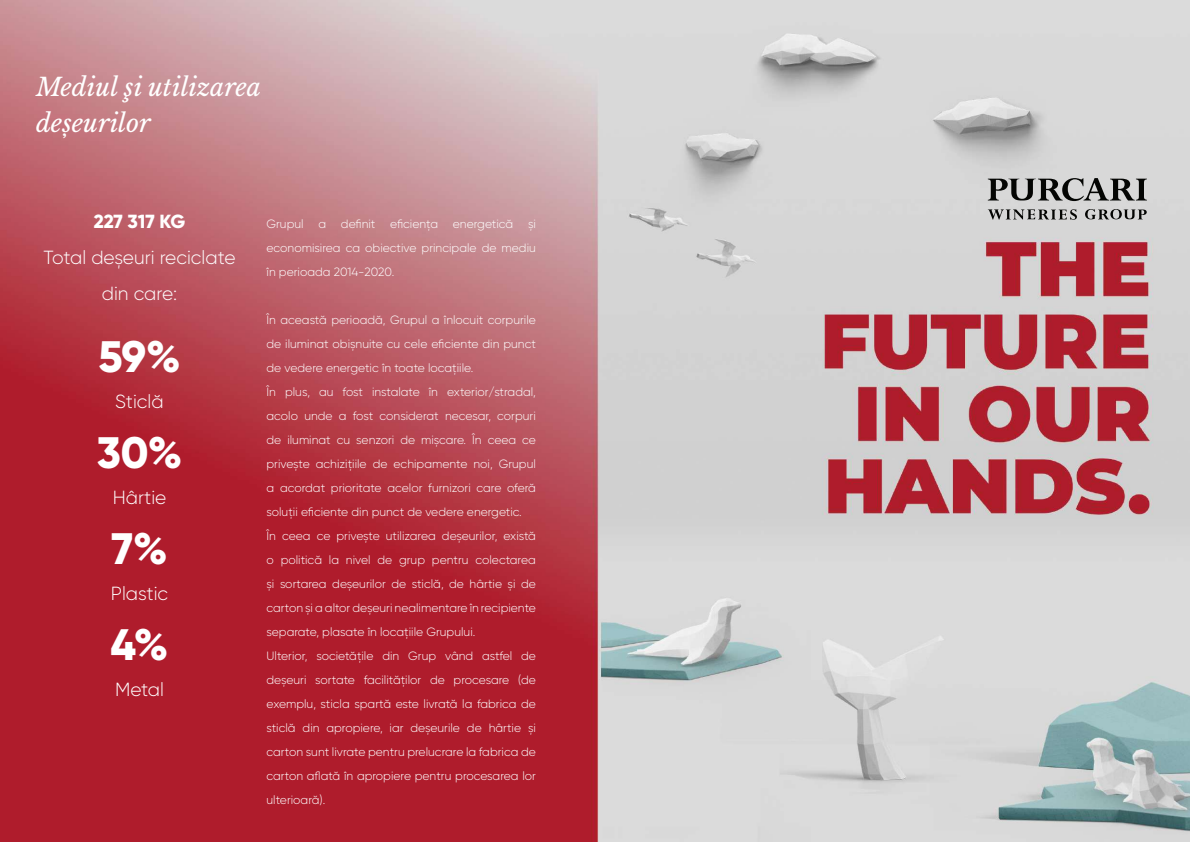
<style>
.page{position:relative;width:1191px;height:842px;background:#fff}
.page>*{position:absolute;margin:0;border:0;box-sizing:border-box;transform-origin:0 0}
.t1{font:800 44px "Gilroy";color:#fff}
.t2{font:italic 25px/36px "Libre Baskerville";color:#fff}
.t3{font:300 19px/36px "Gilroy";color:#fff;text-align:center}
.t4{font:800 19px "Gilroy";letter-spacing:-.02em;color:#fff}
.t5{font:300 12px/24px "Gilroy";color:#fff;text-align:justify}
</style>
<div class="page">
<img style="left:0;top:0;width:1190px;height:842px">
<svg style="left:987px;top:178px;width:159px;height:23px;background:#868686"></svg>
<svg style="left:987px;top:209px;width:90px;height:11px"></svg>
<svg style="left:1085px;top:209px;width:61px;height:10px"></svg>
<h2 class="t2" style="left:36px;top:69px;width:227px">Mediul şi utilizarea deșeurilor</h2>
<h3 class="t4" style="left:94px;top:209px;width:93px">227 317 KG</h3>
<h3 class="t3" style="left:44px;top:239px;width:193px">Total deșeuri reciclate din care:</h3>
<h1 class="t1" style="left:98px;top:329px;width:84px">59%</h1>
<h3 class="t3" style="left:115px;top:383px;width:50px">Sticlă</h3>
<h1 class="t1" style="left:97px;top:425px;width:87px">30%</h1>
<h3 class="t3" style="left:113px;top:479px;width:55px">Hârtie</h3>
<h1 class="t1" style="left:111px;top:521px;width:58px">7%</h1>
<h3 class="t3" style="left:111px;top:575px;width:59px">Plastic</h3>
<h1 class="t1" style="left:111px;top:617px;width:59px">4%</h1>
<h3 class="t3" style="left:115px;top:671px;width:50px">Metal</h3>
<p class="t5" style="left:266px;top:212px;width:271px">Grupul a definit eficiența energetică și economisirea ca obiective principale de mediu în perioada 2014-2020.</p>
<p class="t5" style="left:266px;top:308px;width:271px;text-align:left">În această perioadă, Grupul a înlocuit corpurile de iluminat obișnuite cu cele eficiente din punct de vedere energetic în toate locațiile.<br>În plus, au fost instalate în exterior/stradal, acolo unde a fost considerat necesar, corpuri de iluminat cu senzori de mișcare. În ceea ce privește achizițiile de echipamente noi, Grupul a acordat prioritate acelor furnizori care oferă soluții eficiente din punct de vedere energetic.<br>În ceea ce privește utilizarea deșeurilor, există o politică la nivel de grup pentru colectarea și sortarea deșeurilor de sticlă, de hârtie și de carton și a altor deșeuri nealimentare în recipiente separate, plasate în locațiile Grupului.<br>Ulterior, societățile din Grup vând astfel de deșeuri sortate facilităților de procesare (de exemplu, sticla spartă este livrată la fabrica de sticlă din apropiere, iar deșeurile de hârtie și carton sunt livrate pentru prelucrare la fabrica de carton aflată în apropiere pentru procesarea lor ulterioară).</p>
</div>
